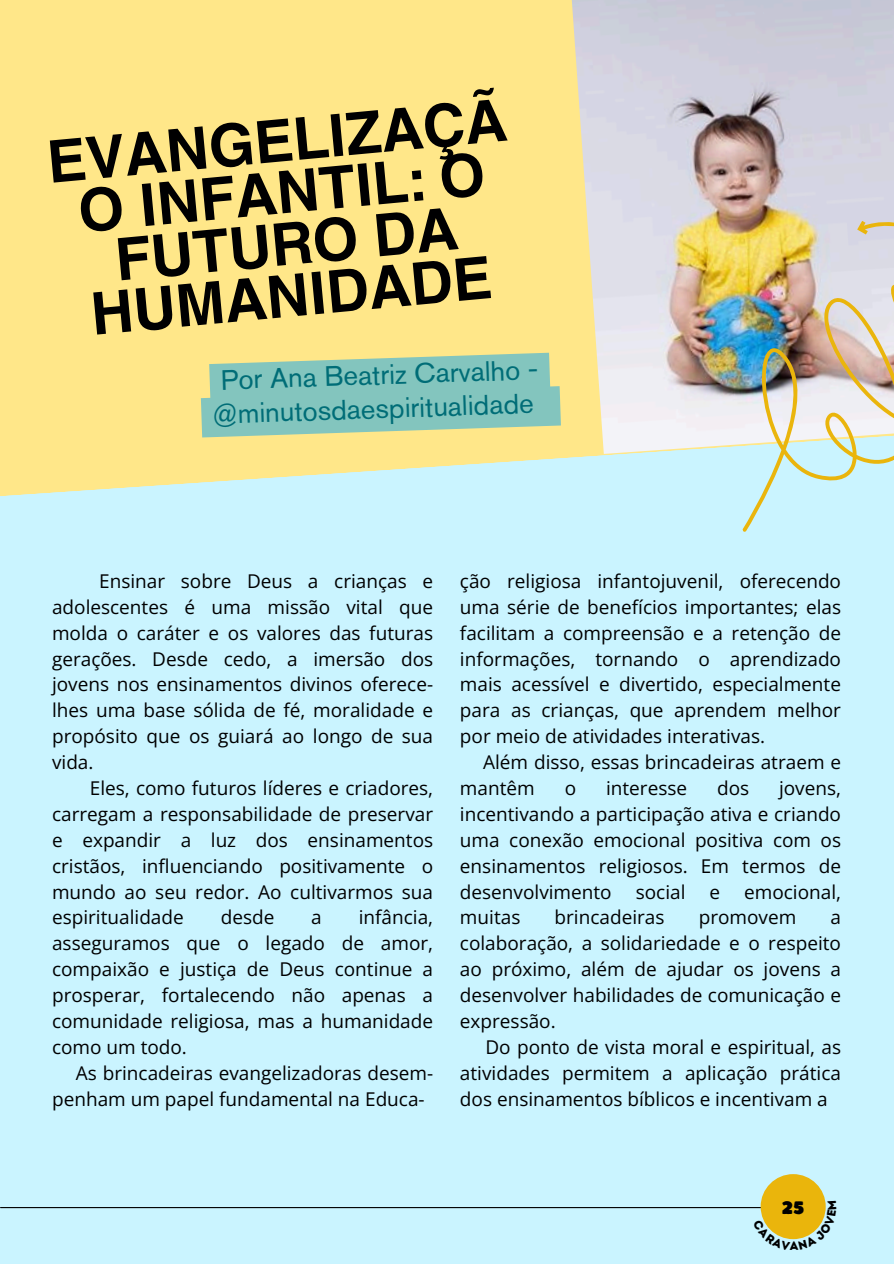
<style>
.page{position:relative;width:894px;height:1264px;background:#fff}
.page>*{position:absolute;margin:0;border:0;box-sizing:border-box;transform-origin:0 0}
.t1{font:700 58.8px/51.8px "Helvetica World";color:#000001;text-align:center}
.t2{font:28.05px/33.8px "Akzidenz Grotesk Pro";color:#006d77;text-align:center}
.t3{font:19.05px/25.8px "Open Sans";color:#000001;text-align:justify}
.t4{font:18px "Boulder";color:#000}
</style>
<div class="page">
<div style="left:0;top:0;width:893px;height:1263px;background:#caf4ff"></div>
<div style="left:0;top:0;width:619px;height:496px;background:#ffe789"></div>
<img style="left:569px;top:0;width:324px;height:454px">
<img style="left:640px;top:182px;width:253px;height:350px">
<hr style="left:1px;top:1206px;width:791px;height:2px;background:#000">
<div style="left:760px;top:1174px;width:65px;height:65px;background:#eab50c;border-radius:50%"></div>
<svg style="left:200px;top:352px;width:360px;height:85px;background:#97cab5"></svg>
<svg style="left:752px;top:1200px;width:74px;height:40px"></svg>
<h3 class="t1" style="left:45px;top:129px;width:462px;rotate:-5deg">EVANGELIZAÇÃ<br>O INFANTIL: O<br>FUTURO DA<br>HUMANIDADE</h3>
<h2 class="t2" style="left:211px;top:366px;width:328px;rotate:-2deg">Por Ana Beatriz Carvalho - @minutosdaespiritualidade</h2>
<p class="t3" style="left:99px;top:567px;width:335px">Ensinar sobre Deus a crianças e</p>
<p class="t3" style="left:52px;top:593px;width:382px">adolescentes é uma missão vital que</p>
<p class="t3" style="left:52px;top:619px;width:382px">molda o caráter e os valores das futuras</p>
<p class="t3" style="left:52px;top:645px;width:382px">gerações. Desde cedo, a imersão dos</p>
<p class="t3" style="left:52px;top:671px;width:382px">jovens nos ensinamentos divinos oferece-</p>
<p class="t3" style="left:52px;top:697px;width:382px">lhes uma base sólida de fé, moralidade e</p>
<p class="t3" style="left:52px;top:723px;width:382px">propósito que os guiará ao longo de sua</p>
<p class="t3" style="left:52px;top:748px;width:43px">vida.</p>
<p class="t3" style="left:90px;top:774px;width:345px">Eles, como futuros líderes e criadores,</p>
<p class="t3" style="left:52px;top:800px;width:382px">carregam a responsabilidade de preservar</p>
<p class="t3" style="left:52px;top:826px;width:382px">e expandir a luz dos ensinamentos</p>
<p class="t3" style="left:52px;top:852px;width:382px">cristãos, influenciando positivamente o</p>
<p class="t3" style="left:52px;top:878px;width:382px">mundo ao seu redor. Ao cultivarmos sua</p>
<p class="t3" style="left:52px;top:904px;width:133px">espiritualidade</p>
<p class="t3" style="left:221px;top:904px;width:55px">desde</p>
<p class="t3" style="left:311px;top:904px;width:12px">a</p>
<p class="t3" style="left:358px;top:904px;width:76px">infância,</p>
<p class="t3" style="left:52px;top:930px;width:382px">asseguramos que o legado de amor,</p>
<p class="t3" style="left:52px;top:955px;width:382px">compaixão e justiça de Deus continue a</p>
<p class="t3" style="left:52px;top:981px;width:382px">prosperar, fortalecendo não apenas a</p>
<p class="t3" style="left:52px;top:1007px;width:382px">comunidade religiosa, mas a humanidade</p>
<p class="t3" style="left:52px;top:1033px;width:136px">como um todo.</p>
<p class="t3" style="left:76px;top:1059px;width:359px">As brincadeiras evangelizadoras desem-</p>
<p class="t3" style="left:52px;top:1085px;width:374px">penham um papel fundamental na Educa-</p>
<h3 class="t3" style="left:460px;top:567px;width:382px">ção religiosa infantojuvenil, oferecendo</h3>
<h3 class="t3" style="left:460px;top:593px;width:382px">uma série de benefícios importantes; elas</h3>
<h3 class="t3" style="left:460px;top:619px;width:382px">facilitam a compreensão e a retenção de</h3>
<h3 class="t3" style="left:460px;top:645px;width:382px">informações, tornando o aprendizado</h3>
<h3 class="t3" style="left:460px;top:671px;width:382px">mais acessível e divertido, especialmente</h3>
<h3 class="t3" style="left:460px;top:697px;width:382px">para as crianças, que aprendem melhor</h3>
<h3 class="t3" style="left:460px;top:723px;width:306px">por meio de atividades interativas.</h3>
<h3 class="t3" style="left:483px;top:748px;width:359px">Além disso, essas brincadeiras atraem e</h3>
<h3 class="t3" style="left:460px;top:774px;width:76px">mantêm</h3>
<h3 class="t3" style="left:564px;top:774px;width:13px">o</h3>
<h3 class="t3" style="left:606px;top:774px;width:83px">interesse</h3>
<h3 class="t3" style="left:716px;top:774px;width:34px">dos</h3>
<h3 class="t3" style="left:460px;top:774px;width:382px;text-indent:319px">jovens, incentivando a participação ativa e criando uma conexão emocional positiva com os ensinamentos religiosos. Em termos de desenvolvimento</h3>
<h3 class="t3" style="left:635px;top:878px;width:51px">social</h3>
<h3 class="t3" style="left:709px;top:878px;width:12px">e</h3>
<h3 class="t3" style="left:744px;top:878px;width:98px">emocional,</h3>
<h3 class="t3" style="left:460px;top:904px;width:62px">muitas</h3>
<h3 class="t3" style="left:554px;top:904px;width:111px">brincadeiras</h3>
<h3 class="t3" style="left:698px;top:904px;width:99px">promovem</h3>
<h3 class="t3" style="left:830px;top:904px;width:12px">a</h3>
<h3 class="t3" style="left:460px;top:930px;width:382px">colaboração, a solidariedade e o respeito</h3>
<h3 class="t3" style="left:460px;top:955px;width:382px">ao próximo, além de ajudar os jovens a</h3>
<h3 class="t3" style="left:460px;top:981px;width:382px">desenvolver habilidades de comunicação e</h3>
<h3 class="t3" style="left:460px;top:1007px;width:97px">expressão.</h3>
<h3 class="t3" style="left:485px;top:1033px;width:357px">Do ponto de vista moral e espiritual, as</h3>
<h3 class="t3" style="left:460px;top:1059px;width:382px">atividades permitem a aplicação prática</h3>
<h3 class="t3" style="left:460px;top:1085px;width:369px">dos ensinamentos bíblicos e incentivam a</h3>
<h1 class="t4" style="left:781px;top:1195px;width:24px">25</h1>
</div>
